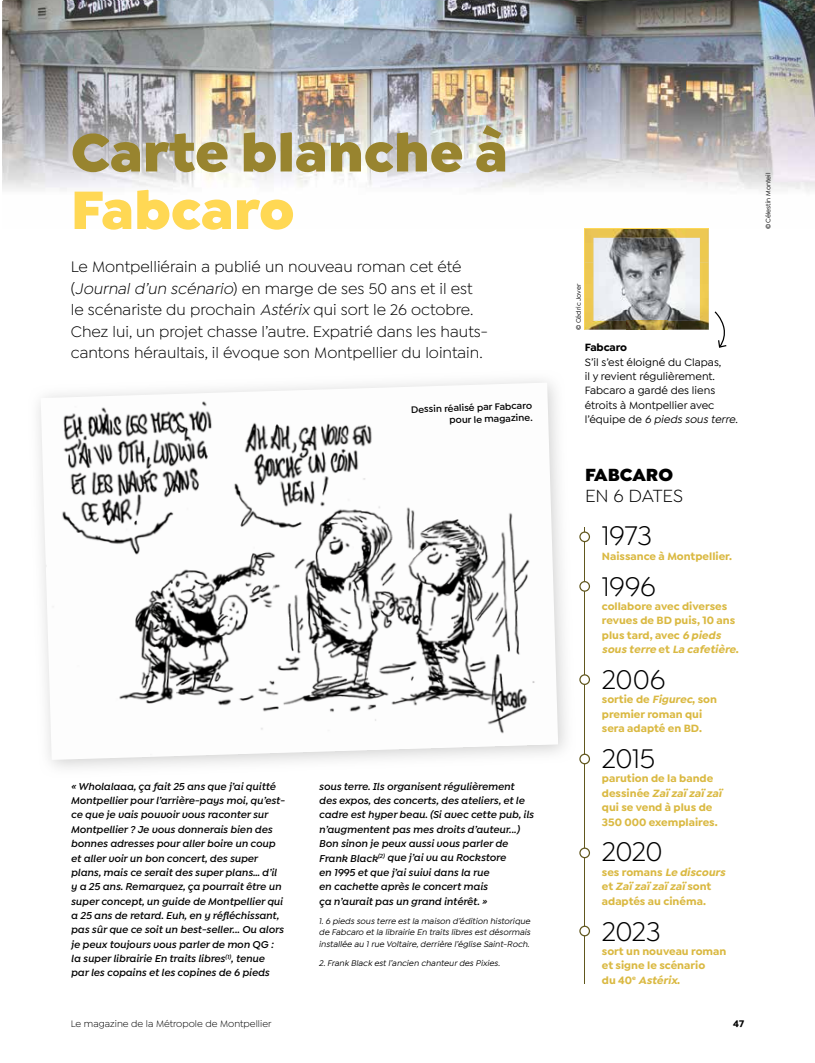
<style>
.page{position:relative;width:815px;height:1063px;background:#fff}
.page>*{position:absolute;margin:0;border:0;box-sizing:border-box;transform-origin:0 0}
.t1{font:900 57.5px "Isidora Sans";color:#98842f}
.t2{font:900 57.5px "Isidora Sans";color:#ffd854}
.t3{font:28.75px "Isidora Sans";letter-spacing:-.02em;color:#000}
.t4{font:18.75px "Isidora Sans";color:#000}
.t5{font:900 18.75px "Isidora Sans";letter-spacing:-.005em;color:#000}
.t6{font:16.25px/21.6px "Isidora Sans";color:#000}
.t7{font:700 11.25px/14.4px "Isidora Sans";color:#dab942}
.t8{font:500 11.25px/14.4px "Isidora Sans";color:#000}
.t9{font:700 11.25px "Isidora Sans";letter-spacing:-.01em;color:#000}
.t10{font:italic 600 10.62px/14.4px "Isidora Sans Alt";color:#000}
.t11{font:600 10px/11.9px "Isidora Sans";color:#000;text-align:right}
.t12{font:10px "Isidora Sans";color:#000}
.t13{font:700 10px "Isidora Sans";color:#000}
.t14{font:italic 500 8.75px/11.9px "Isidora Sans";color:#000;text-align:justify}
.t15{font:500 6.88px "Isidora Sans";color:#000}
.s1{font-style:italic}
</style>
<div class="page">
<img style="left:3px;top:2px;width:812px;height:227px">
<img style="left:626px;top:263px;width:41px;height:58px">
<svg style="left:715px;top:311px;width:11px;height:37px"></svg>
<img style="left:585px;top:229px;width:124px;height:34px">
<img style="left:585px;top:262px;width:41px;height:68px">
<img style="left:667px;top:262px;width:42px;height:68px">
<img style="left:626px;top:321px;width:41px;height:9px">
<hr style="left:584px;top:527px;width:1px;height:457px;background:#61571e">
<svg style="left:579px;top:531px;width:11px;height:11px"></svg>
<svg style="left:579px;top:581px;width:11px;height:11px"></svg>
<svg style="left:579px;top:674px;width:11px;height:11px"></svg>
<svg style="left:579px;top:754px;width:11px;height:10px"></svg>
<svg style="left:579px;top:926px;width:11px;height:10px"></svg>
<svg style="left:579px;top:848px;width:11px;height:10px"></svg>
<img style="left:41px;top:383px;width:517px;height:377px">
<h1 class="t1" style="left:71px;top:115px;width:439px">Carte blanche à</h1>
<h1 class="t2" style="left:71px;top:173px;width:225px">Fabcaro</h1>
<p class="t6" style="left:71px;top:256px;width:419px">Le Montpelliérain a publié un nouveau roman cet été (<span class="s1">Journal d’un scénario</span>) e n m a rg e d e ses 50 a n s et i l est le scénariste du prochain <span class="s1">Astérix</span> qui sort le 26 octobre.<br>Chez lui, un projet chasse l’autre. Expatrié dans les hauts&shy;cantons héraultais, il évoque son Montpellier du lointain.</p>
<p class="t11" style="left:411px;top:404px;width:123px;rotate:-2deg">Dessin réalisé par Fabcaro pour le magazine.</p>
<p class="t10" style="left:71px;top:779px;width:215px">« Wholalaaa, ça fait 25 ans que j’ai quitté Montpellier pour l’arrière-pays moi, qu’est&shy;ce que je vais pouvoir vous raconter sur Montpellier ? Je vous donnerais bien des bonnes adresses pour aller boire un coup et aller voir un bon concert, des super plans, mais ce serait des super plans… d’il y a 25 ans. Remarquez, ça pourrait être un super concept, un guide de Montpellier qui a 25 ans de retard. Euh, en y réfléchissant, pas sûr que ce soit un best-seller... Ou alors je peux toujours vous parler de mon QG : la super librairie En traits libres<sup>(1)</sup>, tenue par les copains et les copines de 6 pieds</p>
<p class="t10" style="left:319px;top:779px;width:216px">sous terre. Ils organisent régulièrement des expos, des concerts, des ateliers, et le cadre est hyper beau. (Si avec cette pub, ils n’augmentent pas mes droits d’auteur...)<br>Bon sinon je peux aussi vous parler de Frank Black<sup>(2)</sup> que j’ai vu au Rockstore<br>en 1995 et que j’ai suivi dans la rue<br>en cachette après le concert mais<br>ça n’aurait pas un grand intérêt. »</p>
<p class="t14" style="left:319px;top:915px;width:215px">1.6 pieds sous terre estla maison d’édition historique de Fabcaro etla librairie En traits libres estdésormais installée au 1rue Voltaire,derrière l’église Saint-Roch.</p>
<p class="t14" style="left:319px;top:957px;width:184px">2.Frank Black estl’ancien chanteurdes Pixies.</p>
<p class="t15" style="left:575px;top:330px;width:47px;rotate:-90deg">©Cédric Jover</p>
<p class="t9" style="left:585px;top:341px;width:44px">Fabcaro</p>
<p class="t8" style="left:585px;top:355px;width:154px">S’il s’est éloigné du Clapas,<br>il y revient régulièrement.<br>Fabcaro a gardé des liens étroits à Montpellier avec<br>l ’é q u i p e d e <span class="s1">6 pieds sous terre</span>.</p>
<h3 class="t5" style="left:585px;top:462px;width:90px">FABCARO</h3>
<h3 class="t4" style="left:585px;top:486px;width:100px">EN 6 DATES</h3>
<h2 class="t3" style="left:602px;top:520px;width:52px">1973</h2>
<p class="t7" style="left:602px;top:549px;width:132px">Naissance à Montpellier.</p>
<h2 class="t3" style="left:602px;top:570px;width:55px">1996</h2>
<p class="t7" style="left:602px;top:599px;width:138px">collabore avec diverses revues de BD puis, 10 ans plus tard, avec <span class="s1">6 pieds sous terre</span> e t <span class="s1">La cafetière</span>.</p>
<h2 class="t3" style="left:602px;top:664px;width:65px">2006</h2>
<p class="t7" style="left:602px;top:692px;width:117px">sortie de <span class="s1">Figurec</span>, son premier roman qui sera adapté en BD.</p>
<h2 class="t3" style="left:602px;top:743px;width:55px">2015</h2>
<p class="t7" style="left:602px;top:771px;width:121px">parution de la bande d e s s i n é e <span class="s1">Zaï zaï zaï zaï </span>qui se vend à plus de<br>350 000 exemplaires.</p>
<h2 class="t3" style="left:602px;top:836px;width:62px">2020</h2>
<p class="t7" style="left:602px;top:865px;width:127px">s e s ro m a n s <span class="s1">Le discours </span>e t <span class="s1">Zaï zaï zaï zaï</span> s o n t adaptés au cinéma.</p>
<h2 class="t3" style="left:602px;top:915px;width:60px">2023</h2>
<p class="t7" style="left:602px;top:944px;width:126px">sort un nouveau roman et signe le scénario<br>d u 4 0 <sup>e</sup> <span class="s1">Astérix</span>.</p>
<p class="t12" style="left:71px;top:1018px;width:202px">Le magazine de la Métropole de Montpellier</p>
<p class="t13" style="left:733px;top:1017px;width:12px">47</p>
<p class="t15" style="left:764px;top:229px;width:58px;rotate:-90deg">©Célestin Monteil</p>
</div>
